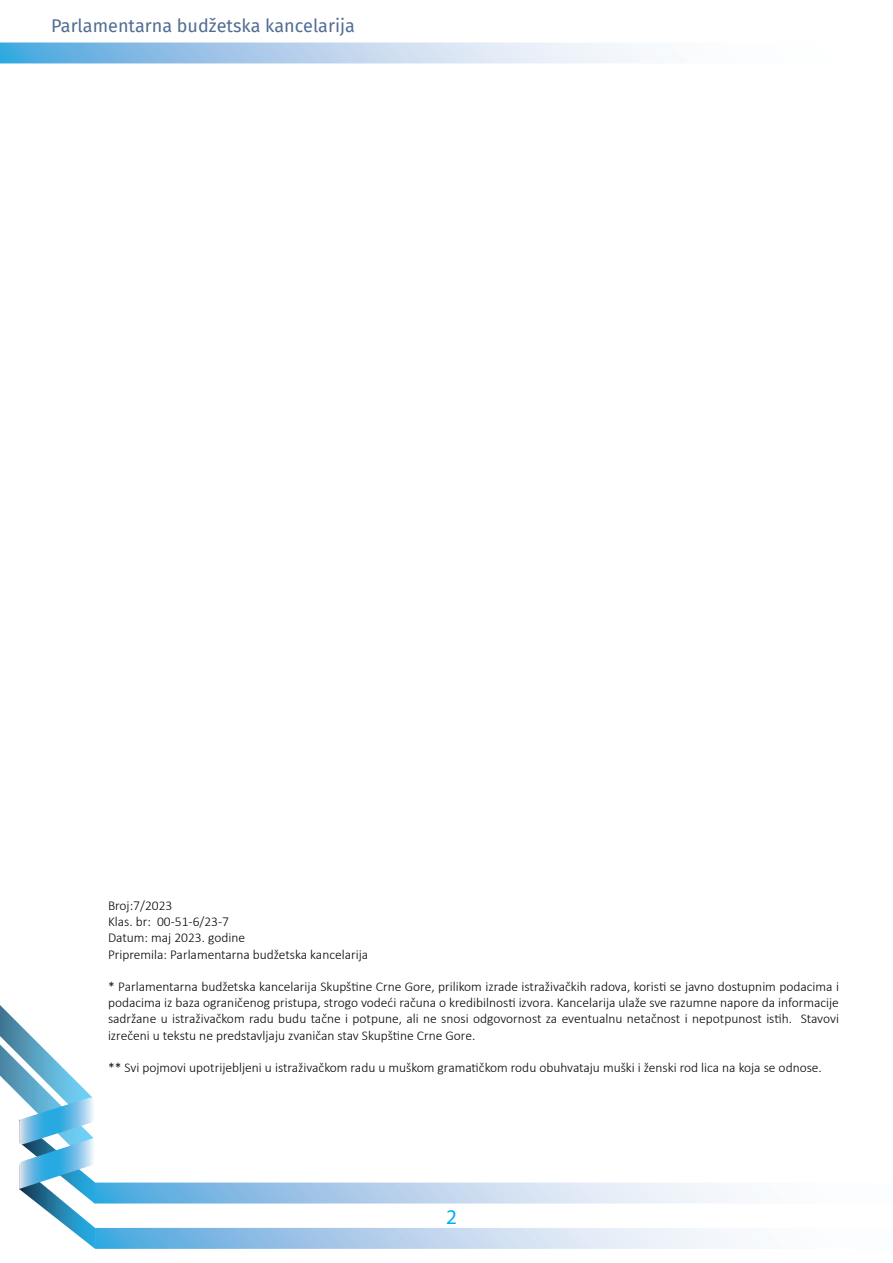
<style>
.page{position:relative;width:893px;height:1263px;background:#fff}
.page>*{position:absolute;margin:0;border:0;box-sizing:border-box;transform-origin:0 0}
.t1{font:21px "Myriad Pro";color:#00aeef}
.t2{font:18px "Fira Sans";color:#516d92}
.Obican_text{font:300 13.5px/16.2px "Calibri";color:#040503;text-align:justify}
</style>
<div class="page">
<img style="left:95px;top:1228px;width:641px;height:21px">
<img style="left:0;top:42px;width:641px;height:21px">
<img style="left:95px;top:1182px;width:642px;height:21px">
<svg style="left:0;top:1005px;width:95px;height:244px"></svg>
<h2 class="t2" style="left:51px;top:12px;width:305px">Parlamentarna budžetska kancelarija</h2>
<p class="Obican_text" style="left:108px;top:897px;width:66px">Broj:7/2023</p>
<p class="Obican_text" style="left:108px;top:913px;width:123px">Klas. br: 00-51-6/23-7</p>
<p class="Obican_text" style="left:108px;top:930px;width:139px">Datum: maj 2023. godine</p>
<p class="Obican_text" style="left:108px;top:946px;width:262px">Pripremila: Parlamentarna budžetska kancelarija</p>
<p class="Obican_text" style="left:108px;top:978px;width:732px">* Parlamentarna budžetska kancelarija Skupštine Crne Gore, prilikom izrade istraživačkih radova, koristi se javno dostupnim podacima i podacima iz baza ograničenog pristupa, strogo vodeći računa o kredibilnosti izvora. Kancelarija ulaže sve razumne napore da informacije sadržane u istraživačkom radu budu tačne i potpune, ali ne snosi odgovornost za eventualnu netačnost i nepotpunost istih. Stavovi izrečeni u tekstu ne predstavljaju zvaničan stav Skupštine Crne Gore.</p>
<p class="Obican_text" style="left:108px;top:1059px;width:715px">** Svi pојmоvi upоtrijеblјеni u istraživačkom radu u muškоm grаmаtičkоm rоdu оbuhvаtајu muški i žеnski rоd licа nа kоја sе оdnоsе.</p>
<h1 class="t1" style="left:446px;top:1204px;width:12px">2</h1>
</div>
